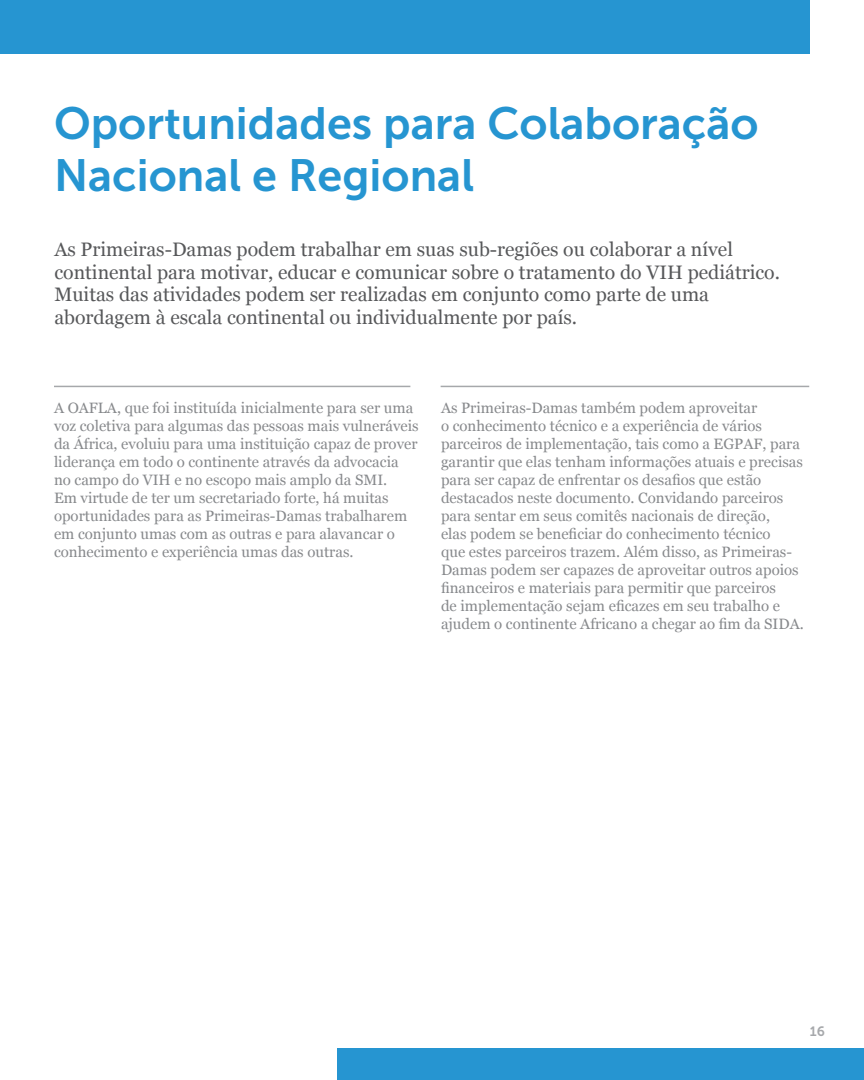
<style>
.page{position:relative;width:864px;height:1080px;background:#fff}
.page>*{position:absolute;margin:0;border:0;box-sizing:border-box;transform-origin:0 0}
.SubjectHeader{font:45px/52.5px "Museo Sans 700";color:#2695d1}
.ParaLede{font:19.5px/22.5px "Georgia";color:#57585a}
.body{font:15px/18px "Georgia";color:#87898c}
.PullQuote{font:13.5px "Museo Sans 700";color:#a6a8ab}
</style>
<div class="page">
<div style="left:0;top:0;width:809px;height:53px;background:#2695d1"></div>
<div style="left:338px;top:1048px;width:526px;height:32px;background:#2695d1"></div>
<hr style="left:54px;top:386px;width:356px;height:1px;background:#a6a8ab">
<hr style="left:441px;top:386px;width:368px;height:1px;background:#a6a8ab">
<p class="SubjectHeader" style="left:54px;top:97px;width:706px">Oportunidades para Colaboração<br>Nacional e Regional</p>
<p class="ParaLede" style="left:54px;top:238px;width:727px">As Primeiras-Damas podem trabalhar em suas sub-regiões ou colaborar a nível continental para motivar, educar e comunicar sobre o tratamento do VIH pediátrico.<br>Muitas das atividades podem ser realizadas em conjunto como parte de uma abordagem à escala continental ou individualmente por país.</p>
<p class="body" style="left:54px;top:398px;width:366px">A OAFLA, que foi instituída inicialmente para ser uma voz coletiva para algumas das pessoas mais vulneráveis da África, evoluiu para uma instituição capaz de prover liderança em todo o continente através da advocacia no campo do VIH e no escopo mais amplo da SMI.<br>Em virtude de ter um secretariado forte, há muitas oportunidades para as Primeiras-Damas trabalharem em conjunto umas com as outras e para alavancar o conhecimento e experiência umas das outras.</p>
<p class="body" style="left:441px;top:398px;width:364px">As Primeiras-Damas também podem aproveitar<br>o conhecimento técnico e a experiência de vários parceiros de implementação, tais como a EGPAF, para garantir que elas tenham informações atuais e precisas para ser capaz de enfrentar os desafios que estão destacados neste documento. Convidando parceiros para sentar em seus comitês nacionais de direção,<br>elas podem se beneficiar do conhecimento técnico<br>que estes parceiros trazem. Além disso, as Primeiras-Damas podem ser capazes de aproveitar outros apoios financeiros e materiais para permitir que parceiros<br>de implementação sejam eficazes em seu trabalho e ajudem o continente Africano a chegar ao fim da SIDA.</p>
<p class="PullQuote" style="left:810px;top:1024px;width:17px">16</p>
</div>
